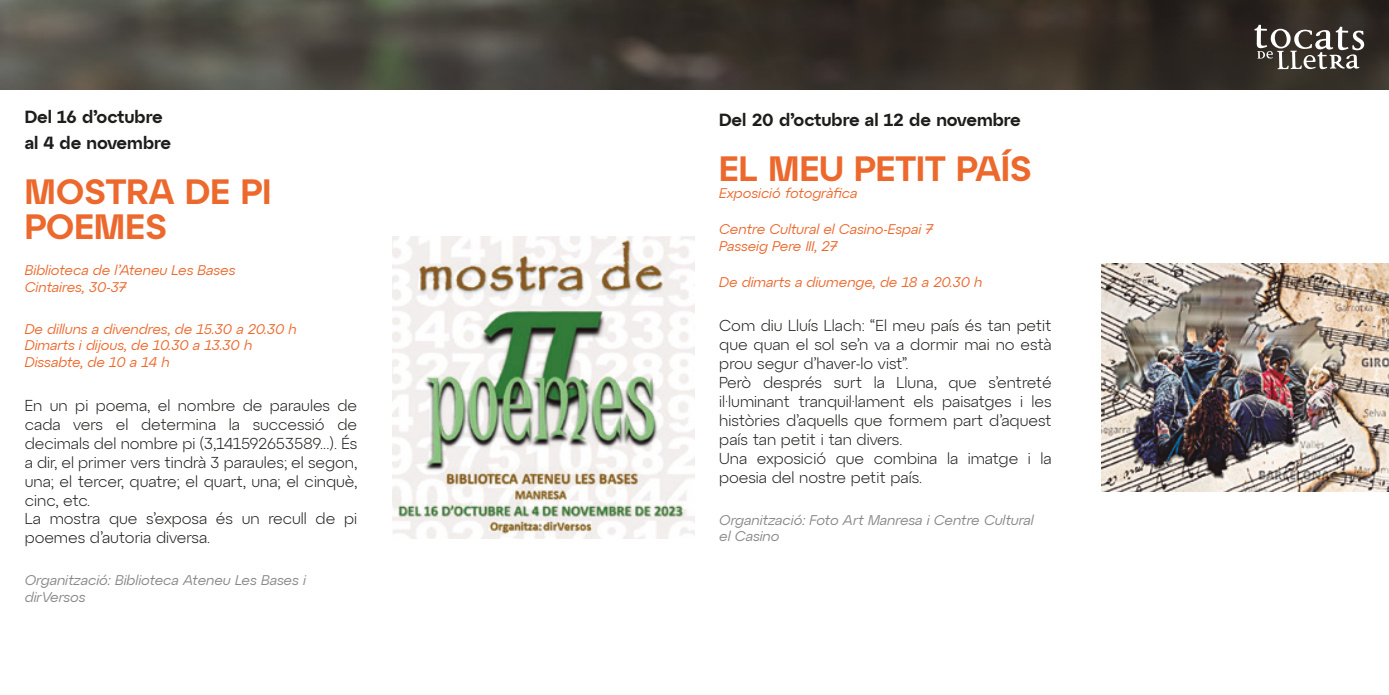
<style>
.page{position:relative;width:1389px;height:695px;background:#fff}
.page>*{position:absolute;margin:0;border:0;box-sizing:border-box;transform-origin:0 0}
.t1{font:600 35px/35px "Atyp Display";color:#ec682c}
.t2{font:600 17.5px/25.2px "Atyp Display";color:#1d1d1b}
.t3{font:300 15.75px/18.9px "Atyp Display";color:#1d1d1b}
.t4{font:italic 14px/16.6px "Atyp Display";color:#ec682c}
.t5{font:italic 14px/16.6px "Atyp Display";color:#878787}
</style>
<div class="page">
<img style="left:0;top:0;width:1389px;height:89px">
<svg style="left:1255px;top:25px;width:109px;height:47px"></svg>
<img style="left:393px;top:236px;width:301px;height:302px">
<img style="left:1102px;top:263px;width:287px;height:228px">
<p class="t2" style="left:25px;top:104px;width:148px">Del 16 d’octubre al 4 de novembre</p>
<h1 class="t1" style="left:25px;top:172px;width:248px">MOSTRA DE PI<br>POEMES</h1>
<p class="t4" style="left:25px;top:261px;width:212px">Biblioteca de l’Ateneu Les Bases<br>Cintaires, 30-37</p>
<p class="t4" style="left:25px;top:319px;width:274px">De dilluns a divendres, de 15.30 a 20.30 h<br>Dimarts i dijous, de 10.30 a 13.30 h<br>Dissabte, de 10 a 14 h</p>
<p class="t3" style="left:25px;top:395px;width:334px">En un pi poema, el nombre de paraules de cada vers el determina la successió de decimals del nombre pi (3,141592653589...). És a dir, el primer vers tindrà 3 paraules; el segon, una; el tercer, quatre; el quart, una; el cinquè, cinc, etc.<br>La mostra que s’exposa és un recull de pi poemes d’autoria diversa.</p>
<p class="t5" style="left:25px;top:571px;width:283px">Organització: Biblioteca Ateneu Les Bases i dirVersos</p>
<p class="t2" style="left:719px;top:106px;width:303px">Del 20 d’octubre al 12 de novembre</p>
<h1 class="t1" style="left:719px;top:149px;width:314px">EL MEU PETIT PAÍS</h1>
<p class="t4" style="left:719px;top:184px;width:140px">Exposició fotogràfica</p>
<p class="t4" style="left:719px;top:220px;width:215px">Centre Cultural el Casino-Espai 7<br>Passeig Pere III, 27</p>
<p class="t4" style="left:719px;top:273px;width:265px">De dimarts a diumenge, de 18 a 20.30 h</p>
<p class="t3" style="left:719px;top:315px;width:334px">Com diu Lluís Llach: “El meu país és tan petit que quan el sol se’n va a dormir mai no està prou segur d’haver-lo vist”.<br>Però després surt la Lluna, que s’entreté il·luminant tranquil·lament els paisatges i les històries d’aquells que formem part d’aquest país tan petit i tan divers.<br>Una exposició que combina la imatge i la poesia del nostre petit país.</p>
<p class="t5" style="left:719px;top:510px;width:316px">Organització: Foto Art Manresa i Centre Cultural el Casino</p>
</div>
